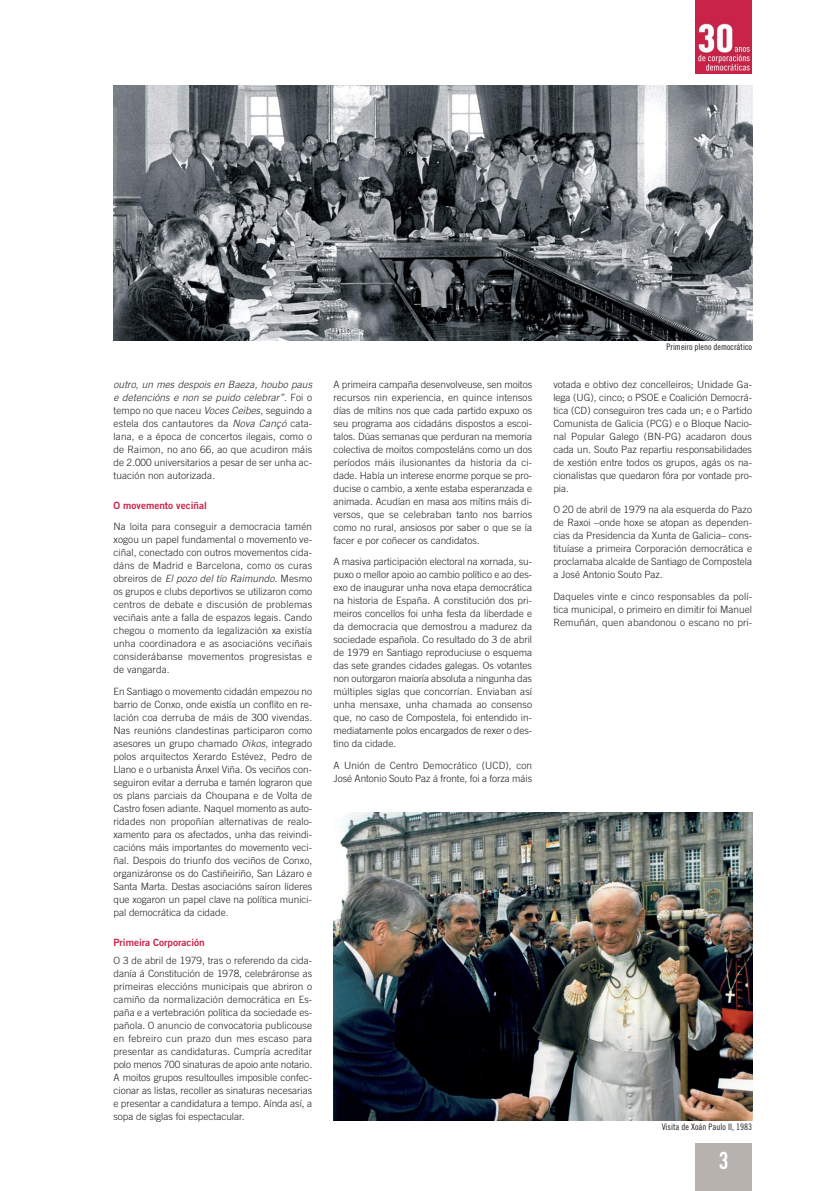
<style>
.page{position:relative;width:823px;height:1191px;background:#fff}
.page>*{position:absolute;margin:0;border:0;box-sizing:border-box;transform-origin:0 0}
.t1{font:700 24px "DIN Cond";color:#fff}
.t2{font:300 10px/13px "Trade Gothic";color:#231f20;text-align:justify}
.t3{font:10px "Trade Gothic Bold Two";color:#c9234a}
.t4{font:9px "Trade Gothic Cond Eighteen";color:#231f20}
.s1{font-style:italic}
</style>
<div class="page">
<img style="left:113px;top:85px;width:638px;height:255px">
<img style="left:333px;top:813px;width:418px;height:307px">
<img style="left:695px;top:0;width:56px;height:74px">
<div style="left:694px;top:1143px;width:57px;height:48px;background:#b8b2ae"></div>
<p class="t2" style="left:113px;top:378px;width:202px;text-align:left"><span class="s1">outro, un mes despois en Baeza, houbo paus e detencións e non se puido celebrar”</span>. F o i o tempo no que naceu <span class="s1">Voces Ceibes</span>, seguindo a estela dos cantautores da <span class="s1">Nova Cançó</span> cata&shy;lana, e a época de concertos ilegais, como o de Raimon, no ano 66, ao que acudiron máis de 2.000 universitarios a pesar de ser unha ac&shy;tuación non autorizada.</p>
<p class="t3" style="left:113px;top:501px;width:95px">O movemento veciñal</p>
<p class="t2" style="left:113px;top:521px;width:200px">Na loita para conseguir a democracia tamén xogou un papel fundamental o movemento ve&shy;ciñal, conectado con outros movementos cida&shy;dáns de Madrid e Barcelona, como os curas o b re i ros d e <span class="s1">El pozo del tío Raimundo</span>. M es m o os grupos e clubs deportivos se utilizaron como centros de debate e discusión de problemas veciñais ante a falla de espazos legais. Cando chegou o momento da legalización xa existía unha coordinadora e as asociacións veciñais considerábanse movementos progresistas e de vangarda.</p>
<p class="t2" style="left:113px;top:685px;width:200px">En Santiago o movemento cidadán empezou no barrio de Conxo, onde existía un conflito en re&shy;lación coa derruba de máis de 300 vivendas.<br>Nas reunións clandestinas participaron como asesores un grupo chamado <span class="s1">Oikos</span>, integrado polos arquitectos Xerardo Estévez, Pedro de Llano e o urbanista Ánxel Viña. Os veciños con&shy;seguiron evitar a derruba e tamén lograron que os plans parciais da Choupana e de Volta de Castro fosen adiante. Naquel momento as auto&shy;ridades non propoñían alternativas de realo&shy;xamento para os afectados, unha das reivindi&shy;cacións máis importantes do movemento veci&shy;ñal. Despois do triunfo dos veciños de Conxo, organizáronse os do Castiñeiriño, San Lázaro e Santa Marta. Destas asociacións saíron líderes que xogaron un papel clave na política munici&shy;pal democrática da cidade.</p>
<p class="t3" style="left:113px;top:938px;width:93px">Primeira Corporación</p>
<p class="t2" style="left:113px;top:955px;width:200px">O 3 de abril de 1979, tras o referendo da cida&shy;danía á Constitución de 1978, celebráronse as primeiras eleccións municipais que abriron o camiño da normalización democrática en Es&shy;paña e a vertebración política da sociedade es&shy;pañola. O anuncio de convocatoria publicouse en febreiro cun prazo dun mes escaso para presentar as candidaturas. Cumpría acreditar polo menos 700 sinaturas de apoio ante notario.<br>A moitos grupos resultoulles imposible confec&shy;cionar as listas, recoller as sinaturas necesarias e presentar a candidatura a tempo. Aínda así, a sopa de siglas foi espectacular.</p>
<p class="t2" style="left:333px;top:378px;width:200px">A primeira campaña desenvolveuse, sen moitos recursos nin experiencia, en quince intensos días de mítins nos que cada partido expuxo os seu programa aos cidadáns dispostos a escoi&shy;talos. Dúas semanas que perduran na memoria colectiva de moitos composteláns como un dos períodos máis ilusionantes da historia da ci&shy;dade. Había un interese enorme porque se pro&shy;ducise o cambio, a xente estaba esperanzada e animada. Acudían en masa aos mítins máis di&shy;versos, que se celebraban tanto nos barrios como no rural, ansiosos por saber o que se ía facer e por coñecer os candidatos.</p>
<p class="t2" style="left:333px;top:556px;width:200px">A masiva participación electoral na xornada, su&shy;puxo o mellor apoio ao cambio político e ao des&shy;exo de inaugurar unha nova etapa democrática na historia de España. A constitución dos pri&shy;meiros concellos foi unha festa da liberdade e da democracia que demostrou a madurez da sociedade española. Co resultado do 3 de abril de 1979 en Santiago reproduciuse o esquema das sete grandes cidades galegas. Os votantes non outorgaron maioría absoluta a ningunha das múltiples siglas que concorrían. Enviaban así unha mensaxe, unha chamada ao consenso que, no caso de Compostela, foi entendido in&shy;mediatamente polos encargados de rexer o des&shy;tino da cidade.</p>
<p class="t2" style="left:333px;top:759px;width:200px">A Unión de Centro Democrático (UCD), con<br>José Antonio Souto Paz á fronte, foi a forza máis</p>
<p class="t4" style="left:666px;top:344px;width:87px">Primeiro pleno democrático</p>
<p class="t2" style="left:553px;top:378px;width:200px">votada e obtivo dez concelleiros; Unidade Ga&shy;lega (UG), cinco; o PSOE e Coalición Democrá&shy;tica (CD) conseguiron tres cada un; e o Partido Comunista de Galicia (PCG) e o Bloque Nacio&shy;nal Popular Galego (BN-PG) acadaron dous cada un. Souto Paz repartiu responsabilidades de xestión entre todos os grupos, agás os na&shy;cionalistas que quedaron fóra por vontade pro&shy;pia.</p>
<p class="t2" style="left:553px;top:504px;width:200px">O 20 de abril de 1979 na ala esquerda do Pazo de Raxoi –onde hoxe se atopan as dependen&shy;cias da Presidencia da Xunta de Galicia– cons&shy;tituíase a primeira Corporación democrática e proclamaba alcalde de Santiago de Compostela a José Antonio Souto Paz.</p>
<p class="t2" style="left:553px;top:590px;width:200px">Daqueles vinte e cinco responsables da polí&shy;tica municipal, o primeiro en dimitir foi Manuel Remuñán, quen abandonou o escano no pri-</p>
<p class="t4" style="left:661px;top:1123px;width:92px">Visita de Xoán Paulo II, 1983</p>
<h1 class="t1" style="left:718px;top:1151px;width:11px">3</h1>
</div>
